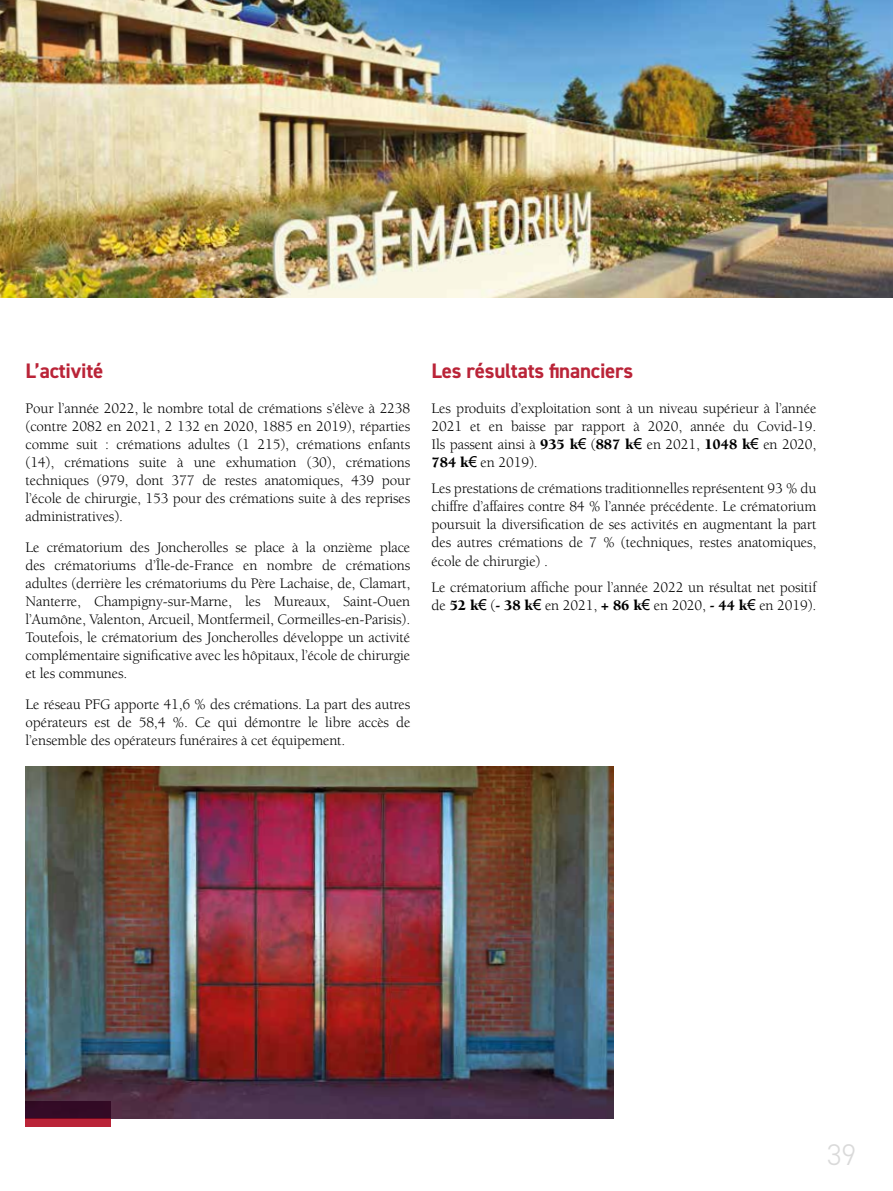
<style>
.page{position:relative;width:893px;height:1191px;background:#fff}
.page>*{position:absolute;margin:0;border:0;box-sizing:border-box;transform-origin:0 0}
.t1{font:300 30px "DIN2014";color:#dadada}
.t2{font:700 21px "DIN2014";letter-spacing:-.01em;color:#ba2438}
.t3{font:15px/18px "Berkeley";letter-spacing:-.01em;color:#000;text-align:justify}
.s1{font-weight:900}
.s2{font-family:"Arial"}
</style>
<div class="page">
<img style="left:26px;top:766px;width:587px;height:352px">
<div style="left:26px;top:1118px;width:85px;height:9px;background:#ba2438"></div>
<div style="left:26px;top:1101px;width:85px;height:17px;background:#330b25"></div>
<img style="left:0;top:0;width:893px;height:298px">
<h2 class="t2" style="left:26px;top:357px;width:79px">L’activité</h2>
<p class="t3" style="left:26px;top:399px;width:386px">Pour l’année 2022, le nombre total de crémations s’élève à 2238 (contre 2082 en 2021, 2 132 en 2020, 1885 en 2019), réparties comme suit : crémations adultes (1 215), crémations enfants (14), crémations suite à une exhumation (30), crémations techniques (979, dont 377 de restes anatomiques, 439 pour l’école de chirurgie, 153 pour des crémations suite à des reprises administratives).</p>
<p class="t3" style="left:26px;top:538px;width:386px">Le crématorium des Joncherolles se place à la onzième place des crématoriums d’Île-de-France en nombre de crémations adultes (derrière les crématoriums du Père Lachaise, de, Clamart, Nanterre, Champigny-sur-Marne, les Mureaux, Saint-Ouen l’Aumône, Valenton, Arcueil, Montfermeil, Cormeilles-en-Parisis).<br>Toutefois, le crématorium des Joncherolles développe un activité complémentaire significative avec les hôpitaux, l’école de chirurgie et les communes.</p>
<p class="t3" style="left:26px;top:695px;width:386px">Le réseau PFG apporte 41,6 % des crémations. La part des autres opérateurs est de 58,4 %. Ce qui démontre le libre accès de l’ensemble des opérateurs funéraires à cet équipement.</p>
<h2 class="t2" style="left:432px;top:357px;width:203px">Les résultats financiers</h2>
<p class="t3" style="left:432px;top:399px;width:386px">Les produits d’exploitation sont à un niveau supérieur à l’année 2021 et en baisse par rapport à 2020, année du Covid-19.<br>Ils passent ainsi à <span class="s1">935 k</span><span class="s2">€</span> (<span class="s1">887 k</span><span class="s2">€</span> en 2021, <span class="s1">1048 k</span><span class="s2">€</span> en 2020, <span class="s1">784 k</span><span class="s2">€</span> en 2019).</p>
<p class="t3" style="left:432px;top:480px;width:386px">Les prestations de crémations traditionnelles représentent 93 % du chiffre d’affaires contre 84 % l’année précédente. Le crématorium poursuit la diversification de ses activités en augmentant la part des autres crémations de 7 % (techniques, restes anatomiques, école de chirurgie) .</p>
<p class="t3" style="left:432px;top:578px;width:386px">Le crématorium affiche pour l’année 2022 un résultat net positif de <span class="s1">52 k</span><span class="s2">€</span> (<span class="s1">- 38 k</span><span class="s2">€</span> en 2021, <span class="s1">+ 86 k</span><span class="s2">€</span> en 2020, <span class="s1">- 44 k</span><span class="s2">€</span> en 2019).</p>
<h1 class="t1" style="left:827px;top:1136px;width:31px">39</h1>
</div>
